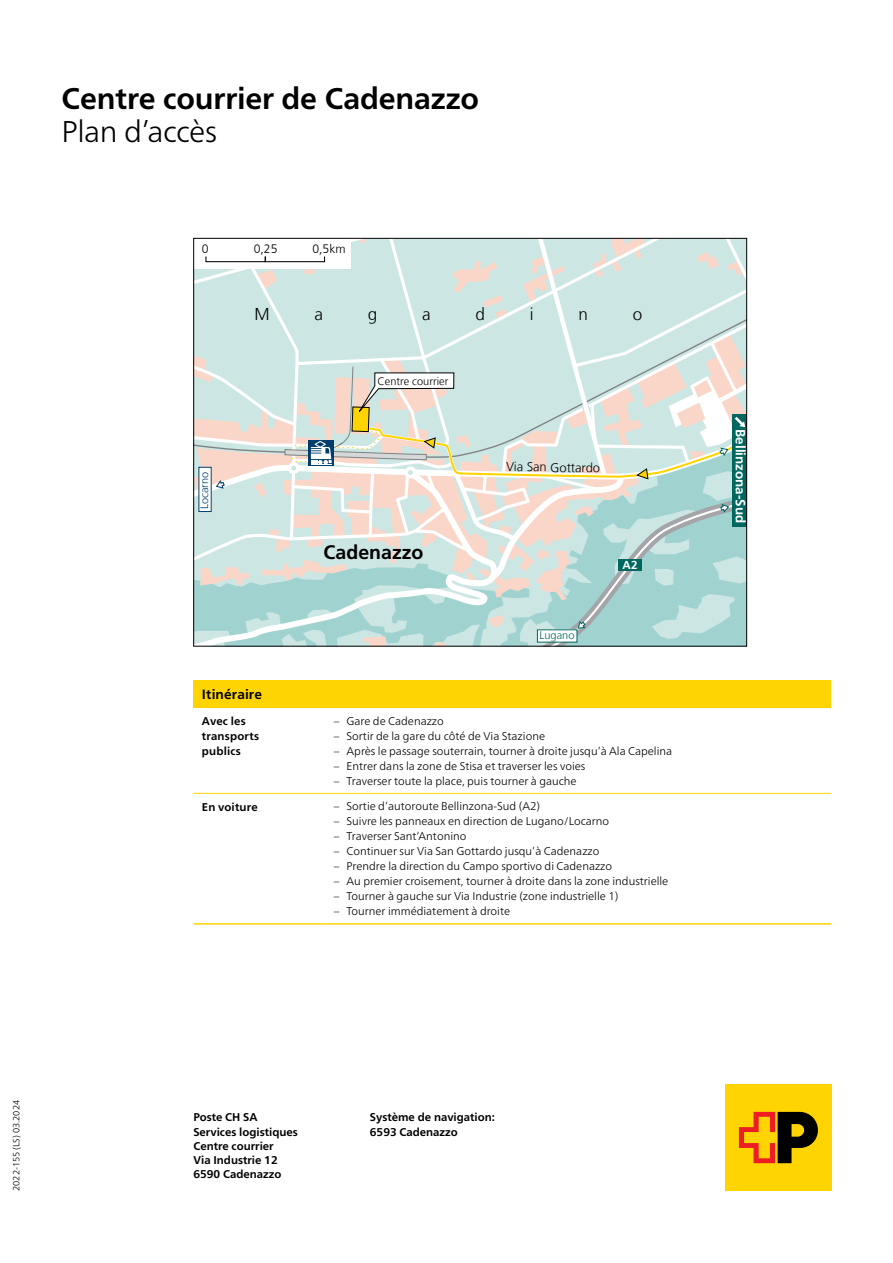
<style>
.page{position:relative;width:893px;height:1263px;background:#fff}
.page>*{position:absolute;margin:0;border:0;box-sizing:border-box;transform-origin:0 0}
.Haupttitel_1__Zeile{font:700 30px "Frutiger Neue LT Pro";letter-spacing:-.005em;color:#000}
.Haupttitel_2__Zeile{font:300 30px "Frutiger Neue LT Pro";letter-spacing:-.02em;color:#000}
.t1{font:700 19.5px "Frutiger";color:#000}
.t2{font:300 17.1px "Frutiger";color:#000}
.t3{font:700 13.5px "Frutiger";color:#fff}
.Tabelle_Grafik{font:700 13.5px "Frutiger Neue LT Pro";letter-spacing:.01em;color:#000}
.t4{font:300 12.9px "Frutiger";color:#000}
.t5{font:300 12.15px "Frutiger";color:#000}
.t6{font:700 11.55px "Frutiger";color:#fff}
.t7{font:300 11.25px "Frutiger Neue LT Pro";color:#000}
.Absender{font:700 11.25px "Frutiger Neue LT Pro";color:#000}
.Tabelle_Grafik_7_5pt{font:700 11.25px/15px "Frutiger Neue LT Pro";letter-spacing:.015em;color:#000}
.t8{font:700 10.95px/11.9px "Futura";color:#ffd400}
.t9{font:300 10.95px "Frutiger";color:#000}
.t10{font:300 10.95px "Frutiger";color:#003d6a}
.t11{font:300 10.95px "Frutiger";color:#00675f}
.Artikelnummer{font:300 9px "Frutiger Neue LT Pro";color:#000}
</style>
<div class="page">
<svg style="left:195px;top:240px;width:550px;height:404px;background:#cddfdb"></svg>
<div style="left:193px;top:238px;width:158px;height:30px;background:#fff"></div>
<div style="left:205px;top:256px;width:61px;height:6px;border:1px solid #000"></div>
<div style="left:265px;top:256px;width:60px;height:6px;border:1px solid #000"></div>
<div style="left:193px;top:680px;width:638px;height:28px;background:#ffd400"></div>
<hr style="left:193px;top:793px;width:132px;height:1px;background:#ffd400">
<hr style="left:325px;top:793px;width:506px;height:1px;background:#ffd400">
<hr style="left:193px;top:923px;width:132px;height:2px;background:#ffd400">
<hr style="left:325px;top:923px;width:506px;height:2px;background:#ffd400">
<div style="left:725px;top:1084px;width:106px;height:107px;background:#ffd400"></div>
<svg style="left:739px;top:1112px;width:79px;height:51px"></svg>
<p class="Haupttitel_1__Zeile" style="left:62px;top:81px;width:419px">Centre courrier de Cadenazzo</p>
<p class="Haupttitel_2__Zeile" style="left:62px;top:114px;width:157px">Plan d’accès</p>
<p class="t5" style="left:202px;top:241px;width:8px">0</p>
<p class="t5" style="left:254px;top:241px;width:25px">0,25</p>
<p class="t5" style="left:312px;top:241px;width:35px">0,5km</p>
<p class="t2" style="left:254px;top:304px;width:17px">M</p>
<p class="t2" style="left:314px;top:304px;width:10px">a</p>
<p class="t2" style="left:368px;top:304px;width:11px">g</p>
<p class="t2" style="left:422px;top:304px;width:10px">a</p>
<p class="t2" style="left:475px;top:304px;width:11px">d</p>
<p class="t2" style="left:530px;top:304px;width:5px">i</p>
<p class="t2" style="left:578px;top:304px;width:11px">n</p>
<p class="t2" style="left:633px;top:304px;width:11px">o</p>
<p class="t10" style="left:198px;top:509px;width:39px;rotate:-90deg">Locarno</p>
<p class="t8" style="left:292px;top:440px;width:4px">.</p>
<p class="t9" style="left:377px;top:374px;width:72px">Centre courrier</p>
<p class="t8" style="left:328px;top:427px;width:54px;text-indent:38px">. . . .... .........</p>
<p class="t8" style="left:292px;top:452px;width:31px">.......</p>
<p class="t1" style="left:324px;top:541px;width:101px">Cadenazzo</p>
<p class="t4" style="left:506px;top:459px;width:95px;rotate:1deg">Via San Gottardo</p>
<p class="t11" style="left:540px;top:629px;width:36px">Lugano</p>
<p class="t6" style="left:623px;top:558px;width:16px">A2</p>
<p class="Tabelle_Grafik" style="left:202px;top:687px;width:62px">Itinéraire</p>
<p class="Tabelle_Grafik_7_5pt" style="left:202px;top:713px;width:59px">Avec les transports publics</p>
<p class="t7" style="left:334px;top:714px;width:112px">– Gare de Cadenazzo</p>
<p class="t7" style="left:334px;top:729px;width:213px">– Sortir de la gare du côté de Via Stazione</p>
<p class="t7" style="left:334px;top:744px;width:340px">– Après le passage souterrain, tourner à droite jusqu’à Ala Capelina</p>
<p class="t7" style="left:334px;top:759px;width:253px">– Entrer dans la zone de Stisa et traverser les voies</p>
<p class="t7" style="left:334px;top:774px;width:244px">– Traverser toute la place, puis tourner à gauche</p>
<p class="Tabelle_Grafik_7_5pt" style="left:202px;top:799px;width:57px">En voiture</p>
<p class="t7" style="left:334px;top:800px;width:208px">– Sortie d’autoroute Bellinzona-Sud (A2)</p>
<p class="t7" style="left:334px;top:815px;width:277px">– Suivre les panneaux en direction de Lugano/Locarno</p>
<p class="t7" style="left:334px;top:830px;width:134px">– Traverser Sant‘Antonino</p>
<p class="t7" style="left:334px;top:845px;width:267px">– Continuer sur Via San Gottardo jusqu’à Cadenazzo</p>
<p class="t7" style="left:334px;top:860px;width:280px">– Prendre la direction du Campo sportivo di Cadenazzo</p>
<p class="t7" style="left:334px;top:875px;width:336px">– Au premier croisement, tourner à droite dans la zone industrielle</p>
<p class="t7" style="left:334px;top:890px;width:286px">– Tourner à gauche sur Via Industrie (zone industrielle 1)</p>
<p class="t7" style="left:334px;top:905px;width:178px">– Tourner immédiatement à droite</p>
<p class="t3" style="left:748px;top:429px;width:96px;rotate:90deg">Bellinzona-Sud</p>
<p class="Artikelnummer" style="left:11px;top:1191px;width:92px;rotate:-90deg">2022-155 (LS) 03.2024</p>
<p class="Absender" style="left:193px;top:1111px;width:66px">Poste CH SA</p>
<p class="Absender" style="left:193px;top:1125px;width:106px">Services logistiques</p>
<p class="Absender" style="left:193px;top:1139px;width:82px">Centre courrier</p>
<p class="Absender" style="left:193px;top:1153px;width:86px">Via Industrie 12</p>
<p class="Absender" style="left:193px;top:1168px;width:89px">6590 Cadenazzo</p>
<p class="Absender" style="left:370px;top:1111px;width:127px">Système de navigation:</p>
<p class="Absender" style="left:370px;top:1125px;width:89px">6593 Cadenazzo</p>
</div>
